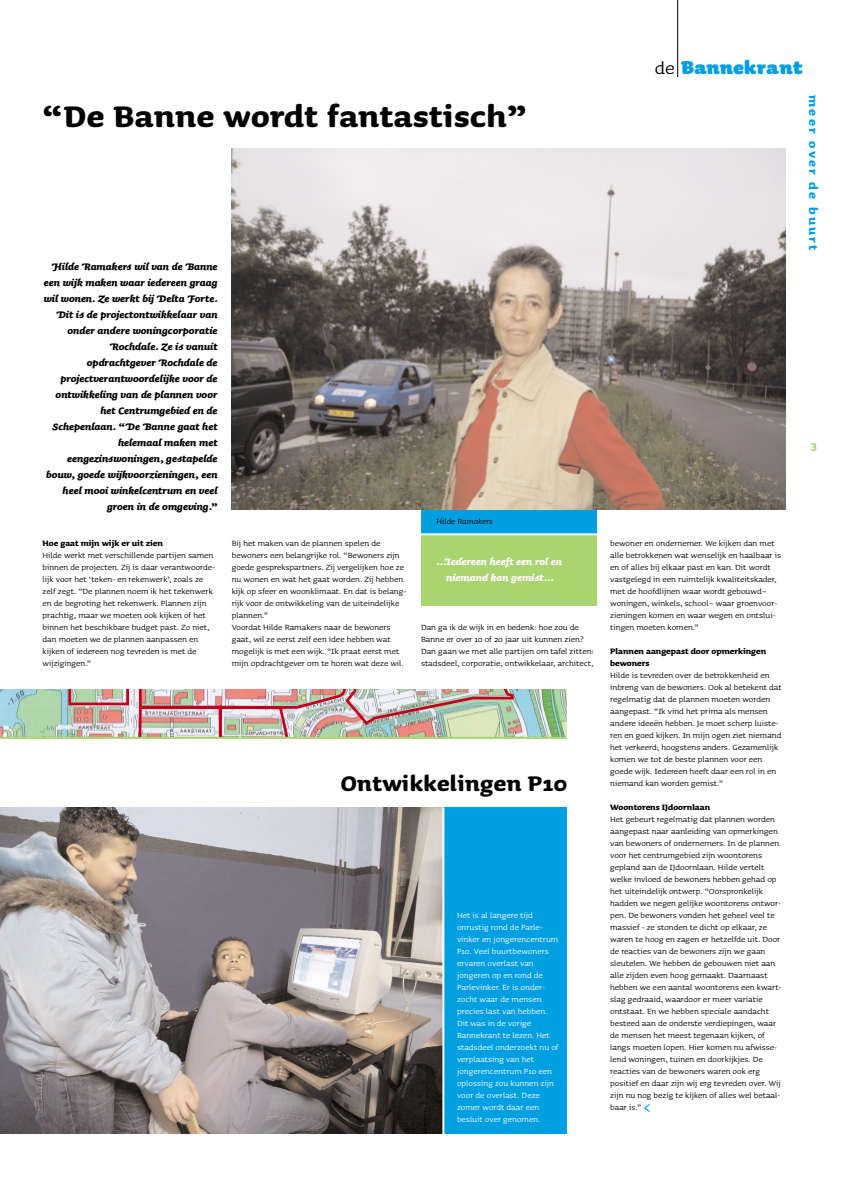
<style>
.page{position:relative;width:841px;height:1190px;background:#fff}
.page>*{position:absolute;margin:0;border:0;box-sizing:border-box;transform-origin:0 0}
.t1{font:700 38px "Sauna";letter-spacing:.015em;color:#000}
.t2{font:700 27px "Sauna";letter-spacing:.015em;color:#000}
.t3{font:900 22px "Sauna";color:#009fe2}
.t4{font:700 15px "Sauna";letter-spacing:.15em;color:#009fe2}
.t5{font:700 14px "Sauna";color:#aad46f}
.t6{font:12px/16px "Sauna Bold Italic Swash";color:#000;text-align:right}
.t7{font:12px/16px "Sauna Bold Italic Swash";color:#fff;text-align:center}
.t8{font:10px/12px "Sauna";color:#000}
.t9{font:10px/12px "Sauna";color:#fff}
.t10{font:700 10px/12px "Sauna";color:#000}
.t11{font:italic 10px "Sauna";color:#000}
.s1{font-weight:400;color:#000}
.s2{font-size:20px;color:#009fe2}
</style>
<div class="page">
<div style="left:444px;top:808px;width:123px;height:326px;background:#009fe2"></div>
<div style="left:421px;top:535px;width:175px;height:71px;background:#aad46f"></div>
<hr style="left:677px;top:0;width:1px;height:77px;background:#000">
<div style="left:421px;top:510px;width:175px;height:24px;background:#009fe2"></div>
<hr style="left:417px;top:533px;width:184px;height:2px;background:#fff">
<img style="left:0;top:808px;width:442px;height:326px">
<img style="left:232px;top:148px;width:553px;height:362px">
<img style="left:0;top:690px;width:567px;height:47px">
<img style="left:67px;top:690px;width:448px;height:47px">
<hr style="left:0;top:737px;width:567px;height:2px;background:#aad46f">
<h1 class="t1" style="left:43px;top:104px;width:486px">“De Banne wordt fantastisch”</h1>
<p class="t6" style="left:44px;top:260px;width:175px">Hilde Ramakers wil van de Banne een wijk maken waar iedereen graag wil wonen. Ze werkt bij Delta Forte.<br>Dit is de projectontwikkelaar van onder andere woningcorporatie<br>Rochdale. Ze is vanuit opdrachtgever Rochdale de projectverantwoordelijke voor de ontwikkeling van de plannen voor het Centrumgebied en de<br>Schepenlaan. “De Banne gaat het helemaal maken met eengezinswoningen, gestapelde bouw, goede wijkvoorzieningen, een heel mooi winkelcentrum en veel groen in de omgeving.”</p>
<p class="t10" style="left:43px;top:538px;width:122px">Hoe gaat mijn wijk er uit zien</p>
<p class="t8" style="left:43px;top:548px;width:174px">Hilde werkt met verschillende partijen samen binnen de projecten. Zij is daar verantwoorde&shy;lijk voor het ‘teken- en rekenwerk’, zoals ze zelf zegt. “De plannen noem ik het tekenwerk en de begroting het rekenwerk. Plannen zijn prachtig, maar we moeten ook kijken of het binnen het beschikbare budget past. Zo niet, dan moeten we de plannen aanpassen en kijken of iedereen nog tevreden is met de wijzigingen.”</p>
<p class="t8" style="left:232px;top:536px;width:176px">Bij het maken van de plannen spelen de bewoners een belangrijke rol. “Bewoners zijn goede gesprekspartners. Zij vergelijken hoe ze nu wonen en wat het gaat worden. Zij hebben kijk op sfeer en woonklimaat. En dat is belang&shy;rijk voor de ontwikkeling van de uiteindelijke plannen.”<br>Voordat Hilde Ramakers naar de bewoners gaat, wil ze eerst zelf een idee hebben wat mogelijk is met een wijk. “Ik praat eerst met mijn opdrachtgever om te horen wat deze wil.</p>
<p class="t11" style="left:437px;top:515px;width:58px">Hilde Ramakers</p>
<p class="t7" style="left:437px;top:555px;width:127px">...Iedereen heeft een rol en niemand kan gemist...</p>
<p class="t8" style="left:421px;top:620px;width:174px">Dan ga ik de wijk in en bedenk: hoe zou de Banne er over 10 of 20 jaar uit kunnen zien?<br>Dan gaan we met alle partijen om tafel zitten: stadsdeel, corporatie, ontwikkelaar, architect,</p>
<h2 class="t2" style="left:341px;top:774px;width:228px">Ontwikkelingen P10</h2>
<p class="t9" style="left:457px;top:908px;width:103px">Het is al langere tijd onrustig rond de Parle&shy;vinker en jongerencentrum<br>P10. Veel buurtbewoners ervaren overlast van jongeren op en rond de<br>Parlevinker. Er is onder&shy;zocht waar de mensen precies last van hebben.<br>Dit was in de vorige<br>Bannekrant te lezen. Het stadsdeel onderzoekt nu of verplaatsing van het jongerencentrum P10 een oplossing zou kunnen zijn voor de overlast. Deze zomer wordt daar een besluit over genomen.</p>
<h3 class="t3" style="left:655px;top:60px;width:150px"><span class="s1">de</span> Bannekrant</h3>
<h3 class="t4" style="left:818px;top:95px;width:157px;rotate:90deg">meer over de buurt</h3>
<h3 class="t5" style="left:811px;top:440px;width:7px">3</h3>
<p class="t8" style="left:610px;top:536px;width:173px">bewoner en ondernemer. We kijken dan met alle betrokkenen wat wenselijk en haalbaar is en of alles bij elkaar past en kan. Dit wordt vastgelegd in een ruimtelijk kwaliteitskader, met de hoofdlijnen waar wordt gebouwd– woningen, winkels, school– waar groenvoor&shy;zieningen komen en waar wegen en ontslui&shy;tingen moeten komen.”</p>
<p class="t10" style="left:610px;top:646px;width:157px">Plannen aangepast door opmerkingen bewoners</p>
<p class="t8" style="left:610px;top:668px;width:173px">Hilde is tevreden over de betrokkenheid en inbreng van de bewoners. Ook al betekent dat regelmatig dat de plannen moeten worden aangepast. “Ik vind het prima als mensen andere ideeën hebben. Je moet scherp luiste&shy;ren en goed kijken. In mijn ogen ziet niemand het verkeerd; hoogstens anders. Gezamenlijk komen we tot de beste plannen voor een goede wijk. Iedereen heeft daar een rol in en niemand kan worden gemist.”</p>
<p class="t10" style="left:610px;top:802px;width:101px">Woontorens IJdoornlaan</p>
<p class="t8" style="left:610px;top:812px;width:173px">Het gebeurt regelmatig dat plannen worden aangepast naar aanleiding van opmerkingen van bewoners of ondernemers. In de plannen voor het centrumgebied zijn woontorens gepland aan de IJdoornlaan. Hilde vertelt welke invloed de bewoners hebben gehad op het uiteindelijk ontwerp. “Oorspronkelijk hadden we negen gelijke woontorens ontwor&shy;pen. De bewoners vonden het geheel veel te massief - ze stonden te dicht op elkaar, ze waren te hoog en zagen er hetzelfde uit. Door de reacties van de bewoners zijn we gaan sleutelen. We hebben de gebouwen niet aan alle zijden even hoog gemaakt. Daarnaast hebben we een aantal woontorens een kwart&shy;slag gedraaid, waardoor er meer variatie ontstaat. En we hebben speciale aandacht besteed aan de onderste verdiepingen, waar de mensen het meest tegenaan kijken, of langs moeten lopen. Hier komen nu afwisse&shy;lend woningen, tuinen en doorkijkjes. De reacties van de bewoners waren ook erg positief en daar zijn wij erg tevreden over. Wij zijn nu nog bezig te kijken of alles wel betaal&shy;baar is.” <span class="s2">&lt;</span></p>
</div>
